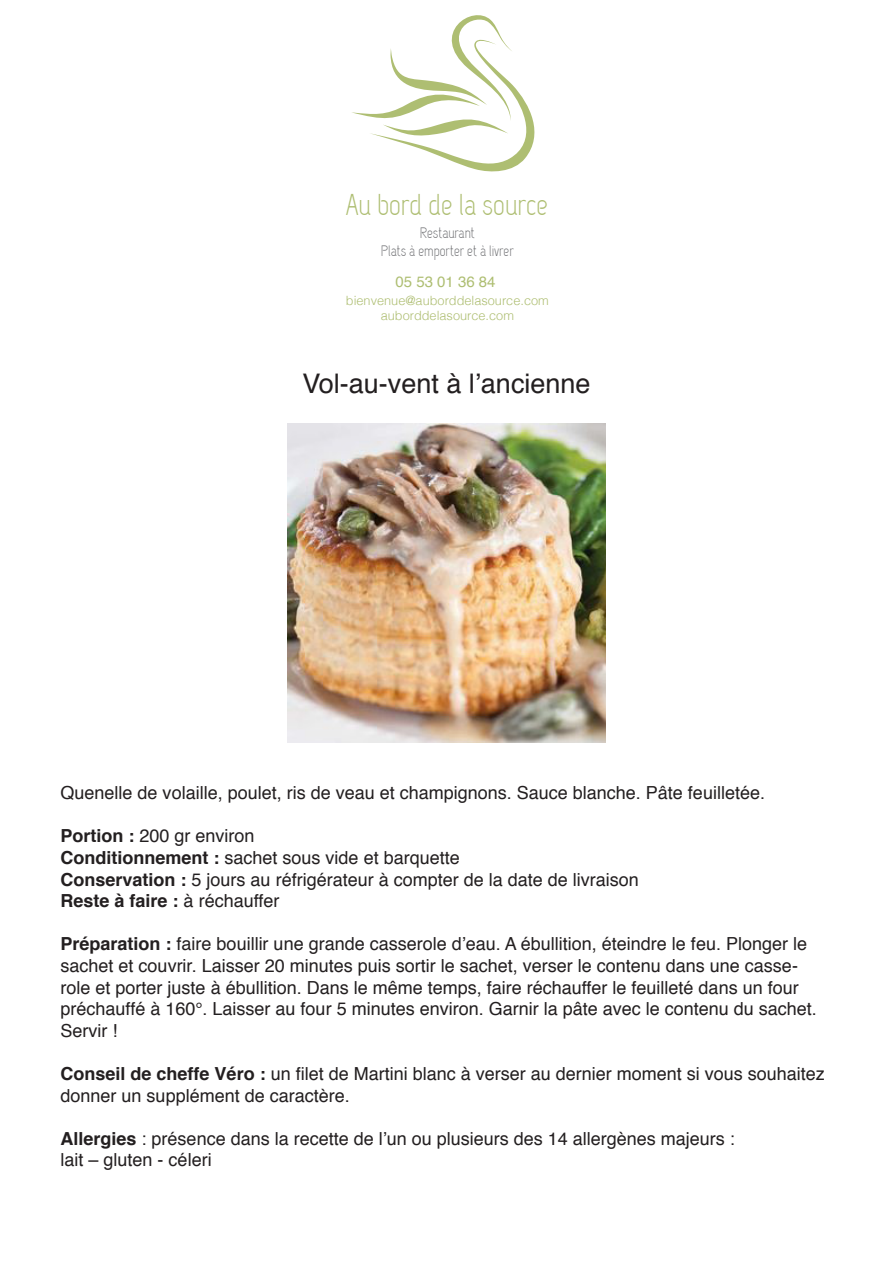
<style>
.page{position:relative;width:893px;height:1263px;background:#fff}
.page>*{position:absolute;margin:0;border:0;box-sizing:border-box;transform-origin:0 0}
.t1{font:30px "Capsuula";color:#aebe72}
.t2{font:27px "Helvetica";color:#231f20}
.t3{font:18px/21.6px "Helvetica";color:#231f20}
.t4{font:700 18px "Helvetica";color:#231f20}
.t5{font:15px "Capsuula";color:#6c6d70}
.t6{font:15px "Helvetica";color:#aebe72}
.t7{font:300 12.75px "Helvetica";color:#aebe72}
.s1{font-weight:700}
.s2{font-weight:400}
</style>
<div class="page">
<img style="left:287px;top:423px;width:319px;height:319px">
<svg style="left:352px;top:15px;width:183px;height:157px"></svg>
<p class="t1" style="left:345px;top:188px;width:204px">Au bord de la source</p>
<p class="t5" style="left:420px;top:224px;width:56px">Restaurant</p>
<p class="t5" style="left:381px;top:242px;width:135px">Plats à emporter et à livrer</p>
<p class="t7" style="left:346px;top:289px;width:204px">bienvenue@auborddelasource.com</p>
<p class="t7" style="left:381px;top:305px;width:135px">auborddelasource.com</p>
<p class="t6" style="left:396px;top:270px;width:102px">05 53 01 36 84</p>
<p class="t2" style="left:302px;top:363px;width:290px">Vol-au-vent à l’ancienne</p>
<p class="t3" style="left:61px;top:782px;width:706px">Quenelle de volaille, poulet, ris de veau et champignons. Sauce blanche. Pâte feuilletée.</p>
<p class="t3" style="left:61px;top:826px;width:196px"><span class="s1">Portion :</span> 200 gr environ</p>
<p class="t3" style="left:61px;top:847px;width:401px"><span class="s1">Conditionnement :</span> sachet sous vide et barquette</p>
<p class="t3" style="left:61px;top:869px;width:580px"><span class="s1">Conservation :</span> 5 jours au réfrigérateur à compter de la date de livraison</p>
<p class="t4" style="left:61px;top:886px;width:220px">Reste à faire : <span class="s2">à réchauffer</span></p>
<p class="t3" style="left:61px;top:934px;width:758px"><span class="s1">Préparation :</span> faire bouillir une grande casserole d’eau. A ébullition, éteindre le feu. Plonger le sachet et couvrir. Laisser 20 minutes puis sortir le sachet, verser le contenu dans une casse&shy;role et porter juste à ébullition. Dans le même temps, faire réchauffer le feuilleté dans un four préchauffé à 160°. Laisser au four 5 minutes environ. Garnir la pâte avec le contenu du sachet.<br>Servir !</p>
<p class="t3" style="left:61px;top:1063px;width:766px"><span class="s1">Conseil de cheffe Véro :</span> un filet de Martini blanc à verser au dernier moment si vous souhaitez donner un supplément de caractère.</p>
<p class="t3" style="left:61px;top:1128px;width:676px"><span class="s1">Allergies</span> : présence dans la recette de l’un ou plusieurs des 14 allergènes majeurs :</p>
<p class="t3" style="left:61px;top:1150px;width:153px">lait – gluten - céleri</p>
</div>
